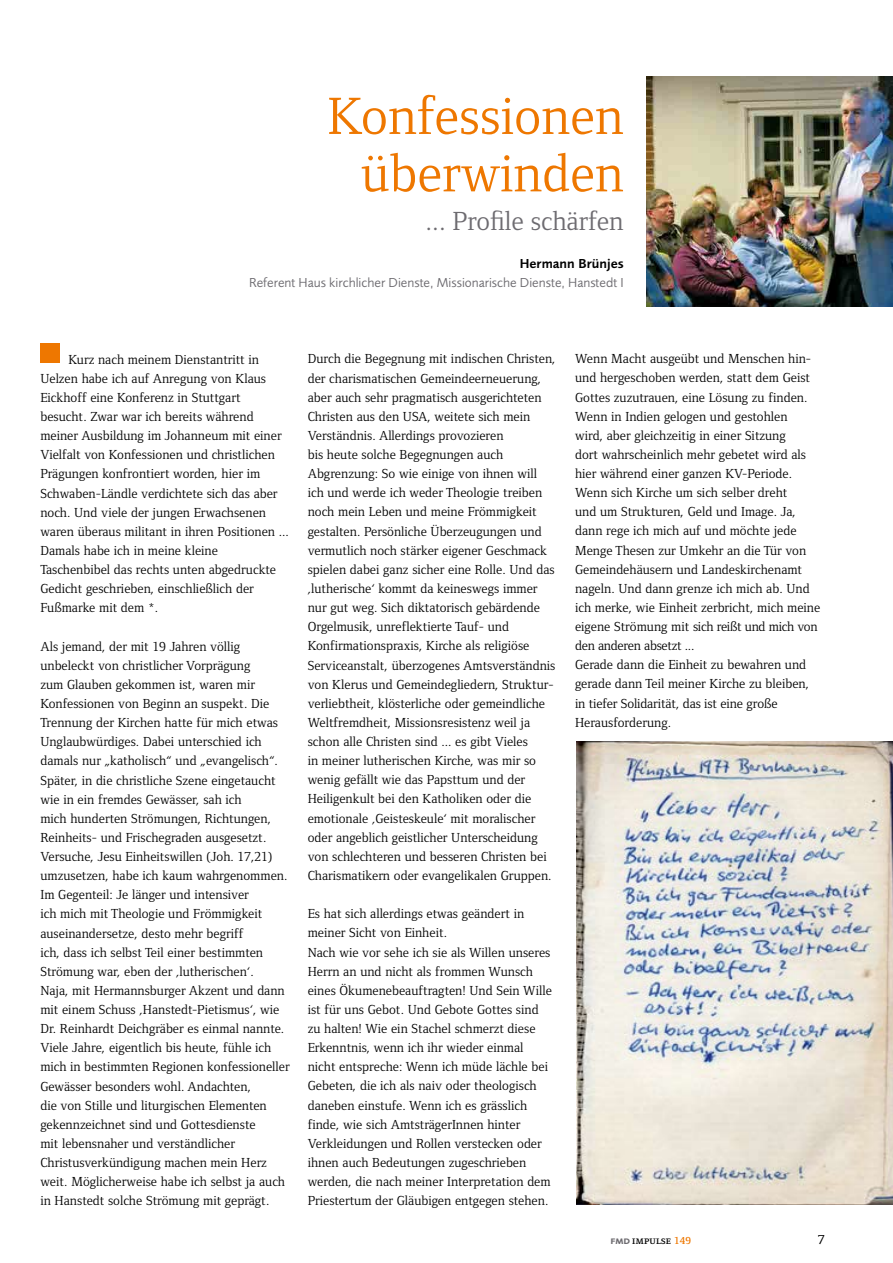
<style>
.page{position:relative;width:893px;height:1263px;background:#fff}
.page>*{position:absolute;margin:0;border:0;box-sizing:border-box;transform-origin:0 0}
.t1{font:54px/57.4px "Foundry Form Serif";color:#e70;text-align:right}
.t2{font:27px "Foundry Form Serif";color:#6d6b70}
.t3{font:13.5px/19.2px "Foundry Form Serif";color:#000}
.t4{font:13.5px "Foundry Sans";color:#6d6b70}
.t5{font:600 13.5px "Foundry Sans";color:#000}
.t6{font:500 13.5px "Foundry Form Serif";color:#000}
.t7{font:10.5px "Foundry Form Serif Demi SC";letter-spacing:.02em;color:#000}
.s1{font-family:"Foundry Sans Expert";font-weight:600;color:#6d6b70}
.s2{font-family:"Foundry Form Serif";font-weight:600;color:#e70}
</style>
<div class="page">
<img style="left:646px;top:77px;width:247px;height:229px">
<div style="left:41px;top:344px;width:19px;height:19px;background:#e70"></div>
<img style="left:576px;top:741px;width:317px;height:463px">
<h1 class="t1" style="left:327px;top:87px;width:298px">Konfessionen überwinden</h1>
<h2 class="t2" style="left:425px;top:206px;width:200px">... Profile schärfen</h2>
<p class="t5" style="left:520px;top:256px;width:105px">Hermann Brünjes</p>
<p class="t4" style="left:249px;top:275px;width:376px">Referent Haus kirchlicher Dienste, Missionarische Dienste, Hanstedt I</p>
<p class="t3" style="left:40px;top:349px;width:250px;text-indent:28px">Kurz nach meinem Dienstantritt in Uelzen habe ich auf Anregung von Klaus Eickhoff eine Konferenz in Stuttgart besucht. Zwar war ich bereits während meiner Ausbildung im Johanneum mit einer Vielfalt von Konfessionen und christlichen Prägungen konfrontiert worden, hier im Schwaben-Ländle verdichtete sich das aber noch. Und viele der jungen Erwachsenen waren überaus militant in ihren Positionen ...<br>Damals habe ich in meine kleine Taschenbibel das rechts unten abgedruckte Gedicht geschrieben, einschließlich der Fußmarke mit dem *.</p>
<p class="t3" style="left:40px;top:636px;width:251px">Als jemand, der mit 19 Jahren völlig unbeleckt von christlicher Vorprägung<br>zum Glauben gekommen ist, waren mir Konfessionen von Beginn an suspekt. Die Trennung der Kirchen hatte für mich etwas Unglaubwürdiges. Dabei unterschied ich damals nur „katholisch“ und „evangelisch“.<br>Später, in die christliche Szene eingetaucht wie in ein fremdes Gewässer, sah ich<br>mich hunderten Strömungen, Richtungen, Reinheits- und Frischegraden ausgesetzt.<br>Versuche, Jesu Einheitswillen (Joh. 17,21) umzusetzen, habe ich kaum wahrgenommen.<br>Im Gegenteil: Je länger und intensiver<br>ich mich mit Theologie und Frömmigkeit auseinandersetze, desto mehr begriff<br>ich, dass ich selbst Teil einer bestimmten Strömung war, eben der ‚lutherischen‘.<br>Naja, mit Hermannsburger Akzent und dann mit einem Schuss ‚Hanstedt-Pietismus‘, wie Dr. Reinhardt Deichgräber es einmal nannte.<br>Viele Jahre, eigentlich bis heute, fühle ich mich in bestimmten Regionen konfessioneller Gewässer besonders wohl. Andachten,<br>die von Stille und liturgischen Elementen gekennzeichnet sind und Gottesdienste<br>mit lebensnaher und verständlicher Christusverkündigung machen mein Herz weit. Möglicherweise habe ich selbst ja auch in Hanstedt solche Strömung mit geprägt.</p>
<p class="t3" style="left:308px;top:349px;width:249px">Durch die Begegnung mit indischen Christen, der charismatischen Gemeindeerneuerung, aber auch sehr pragmatisch ausgerichteten Christen aus den USA, weitete sich mein Verständnis. Allerdings provozieren<br>bis heute solche Begegnungen auch Abgrenzung: So wie einige von ihnen will ich und werde ich weder Theologie treiben noch mein Leben und meine Frömmigkeit gestalten. Persönliche Überzeugungen und vermutlich noch stärker eigener Geschmack spielen dabei ganz sicher eine Rolle. Und das ‚lutherische‘ kommt da keineswegs immer nur gut weg. Sich diktatorisch gebärdende Orgelmusik, unreflektierte Tauf- und Konfirmationspraxis, Kirche als religiöse Serviceanstalt, überzogenes Amtsverständnis von Klerus und Gemeindegliedern, Struktur&shy;verliebtheit, klösterliche oder gemeindliche Weltfremdheit, Missionsresistenz weil ja schon alle Christen sind ... es gibt Vieles<br>in meiner lutherischen Kirche, was mir so wenig gefällt wie das Papsttum und der Heiligenkult bei den Katholiken oder die emotionale ‚Geisteskeule‘ mit moralischer oder angeblich geistlicher Unterscheidung von schlechteren und besseren Christen bei Charismatikern oder evangelikalen Gruppen.</p>
<p class="t3" style="left:308px;top:904px;width:246px">Es hat sich allerdings etwas geändert in meiner Sicht von Einheit.<br>Nach wie vor sehe ich sie als Willen unseres Herrn an und nicht als frommen Wunsch eines Ökumenebeauftragten! Und Sein Wille ist für uns Gebot. Und Gebote Gottes sind zu halten! Wie ein Stachel schmerzt diese Erkenntnis, wenn ich ihr wieder einmal nicht entspreche: Wenn ich müde lächle bei Gebeten, die ich als naiv oder theologisch daneben einstufe. Wenn ich es grässlich finde, wie sich AmtsträgerInnen hinter Verkleidungen und Rollen verstecken oder ihnen auch Bedeutungen zugeschrieben werden, die nach meiner Interpretation dem Priestertum der Gläubigen entgegen stehen.</p>
<p class="t3" style="left:575px;top:349px;width:247px">Wenn Macht ausgeübt und Menschen hin&shy;und hergeschoben werden, statt dem Geist Gottes zuzutrauen, eine Lösung zu finden.<br>Wenn in Indien gelogen und gestohlen<br>wird, aber gleichzeitig in einer Sitzung<br>dort wahrscheinlich mehr gebetet wird als hier während einer ganzen KV-Periode.<br>Wenn sich Kirche um sich selber dreht<br>und um Strukturen, Geld und Image. Ja, dann rege ich mich auf und möchte jede Menge Thesen zur Umkehr an die Tür von Gemeindehäusern und Landeskirchenamt nageln. Und dann grenze ich mich ab. Und ich merke, wie Einheit zerbricht, mich meine eigene Strömung mit sich reißt und mich von den anderen absetzt ...<br>Gerade dann die Einheit zu bewahren und gerade dann Teil meiner Kirche zu bleiben, in tiefer Solidarität, das ist eine große Herausforderung.</p>
<p class="t7" style="left:610px;top:1234px;width:82px"><span class="s1">fmd</span> impulse <span class="s2">149</span></p>
<p class="t6" style="left:818px;top:1232px;width:8px">7</p>
</div>
